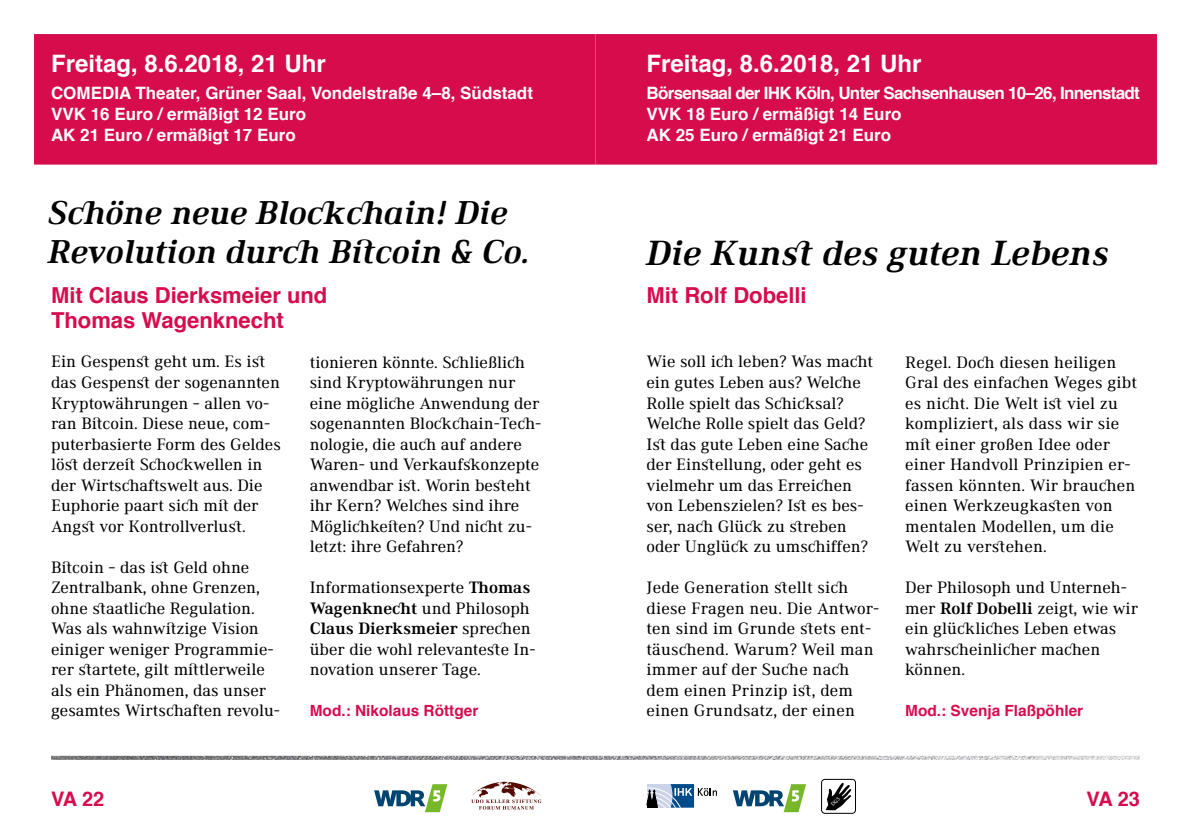
<style>
.page{position:relative;width:1191px;height:840px;background:#fff}
.page>*{position:absolute;margin:0;border:0;box-sizing:border-box;transform-origin:0 0}
.t1{font:italic 700 36px "Ethos";color:#000}
.t2{font:italic 700 34px/39px "Ethos";color:#000}
.t3{font:700 24px "Helvetica";color:#fff}
.t4{font:700 22px/25px "Helvetica";color:#d60c4d}
.t5{font:700 20px "Helvetica";letter-spacing:-.035em;color:#d60c4d}
.t6{font:17px/20.6px "Ethos";color:#000}
.t7{font:700 17px/21px "Helvetica";letter-spacing:-.04em;color:#fff}
.t8{font:700 17px/21px "Helvetica";color:#fff}
.t9{font:700 15.4px "Helvetica";color:#d60c4d}
.s1{font-weight:700}
</style>
<div class="page">
<img style="left:51px;top:755px;width:1089px;height:4px">
<div style="left:595px;top:34px;width:562px;height:130px;background:#d60c4d"></div>
<div style="left:34px;top:34px;width:561px;height:130px;background:#d60c4d"></div>
<svg style="left:646px;top:784px;width:71px;height:23px"></svg>
<svg style="left:374px;top:784px;width:73px;height:27px"></svg>
<svg style="left:733px;top:784px;width:73px;height:27px"></svg>
<div style="left:821px;top:778px;width:35px;height:35px;border:1px solid #000;border-radius:3px"></div>
<svg style="left:471px;top:781px;width:70px;height:28px"></svg>
<svg style="left:826px;top:783px;width:26px;height:26px"></svg>
<h3 class="t3" style="left:51px;top:44px;width:276px">Freitag, 8.6.2018, 21 Uhr</h3>
<p class="t8" style="left:51px;top:82px;width:483px">COMEDIA Theater, Grüner Saal, Vondelstraße 4–8, Südstadt<br>VVK 16 Euro / ermäßigt 12 Euro<br>AK 21 Euro / ermäßigt 17 Euro</p>
<h2 class="t2" style="left:48px;top:193px;width:483px">Schöne neue Blockchain! Die<br>Revolution durch Bitcoin &amp; Co.</h2>
<p class="t4" style="left:51px;top:283px;width:278px">Mit Claus Dierksmeier und<br>Thomas Wagenknecht</p>
<p class="t6" style="left:51px;top:351px;width:231px">Ein Gespenst geht um. Es ist das Gespenst der sogenannten<br>Kryptowährungen – allen vo&shy;ran Bitcoin. Diese neue, com&shy;puterbasierte Form des Geldes löst derzeit Schockwellen in der Wirtschaftswelt aus. Die<br>Euphorie paart sich mit der<br>Angst vor Kontrollverlust.</p>
<p class="t6" style="left:51px;top:556px;width:231px">Bitcoin – das ist Geld ohne<br>Zentralbank, ohne Grenzen, ohne staatliche Regulation.<br>Was als wahnwitzige Vision einiger weniger Programmie&shy;rer startete, gilt mittlerweile als ein Phänomen, das unser gesamtes Wirtschaften revolu-</p>
<p class="t5" style="left:51px;top:782px;width:55px">VA 22</p>
<p class="t6" style="left:310px;top:351px;width:233px">tionieren könnte. Schließlich sind Kryptowährungen nur eine mögliche Anwendung der sogenannten Blockchain-Tech&shy;nologie, die auch auf andere<br>Waren- und Verkaufskonzepte anwendbar ist. Worin besteht ihr Kern? Welches sind ihre<br>Möglichkeiten? Und nicht zu&shy;letzt: ihre Gefahren?</p>
<p class="t6" style="left:310px;top:577px;width:227px">Informationsexperte <span class="s1">Thomas<br>Wagenknecht</span> und Philosoph<br><span class="s1">Claus Dierksmeier</span> sprechen über die wohl relevanteste In&shy;novation unserer Tage.</p>
<p class="t9" style="left:310px;top:697px;width:170px">Mod.: Nikolaus Röttger</p>
<h3 class="t3" style="left:646px;top:44px;width:276px">Freitag, 8.6.2018, 21 Uhr</h3>
<p class="t7" style="left:646px;top:82px;width:495px">Börsensaal der IHK Köln, Unter Sachsenhausen 10–26, Innenstadt<br>VVK 18 Euro / ermäßigt 14 Euro<br>AK 25 Euro / ermäßigt 21 Euro</p>
<h1 class="t1" style="left:646px;top:231px;width:464px">Die Kunst des guten Lebens</h1>
<p class="t4" style="left:646px;top:283px;width:162px">Mit Rolf Dobelli</p>
<p class="t6" style="left:646px;top:351px;width:228px">Wie soll ich leben? Was macht ein gutes Leben aus? Welche<br>Rolle spielt das Schicksal?<br>Welche Rolle spielt das Geld?<br>Ist das gute Leben eine Sache der Einstellung, oder geht es vielmehr um das Erreichen von Lebenszielen? Ist es bes&shy;ser, nach Glück zu streben oder Unglück zu umschiffen?</p>
<p class="t6" style="left:646px;top:577px;width:234px">Jede Generation stellt sich diese Fragen neu. Die Antwor&shy;ten sind im Grunde stets ent&shy;täuschend. Warum? Weil man immer auf der Suche nach dem einen Prinzip ist, dem einen Grundsatz, der einen</p>
<p class="t6" style="left:905px;top:351px;width:233px">Regel. Doch diesen heiligen<br>Gral des einfachen Weges gibt es nicht. Die Welt ist viel zu kompliziert, als dass wir sie mit einer großen Idee oder einer Handvoll Prinzipien er&shy;fassen könnten. Wir brauchen einen Werkzeugkasten von mentalen Modellen, um die<br>Welt zu verstehen.</p>
<p class="t6" style="left:905px;top:577px;width:234px">Der Philosoph und Unterneh&shy;mer <span class="s1">Rolf Dobelli</span> zeigt, wie wir ein glückliches Leben etwas wahrscheinlicher machen können.</p>
<p class="t9" style="left:905px;top:697px;width:179px">Mod.: Svenja Flaßpöhler</p>
<p class="t5" style="left:1086px;top:782px;width:55px">VA 23</p>
</div>
